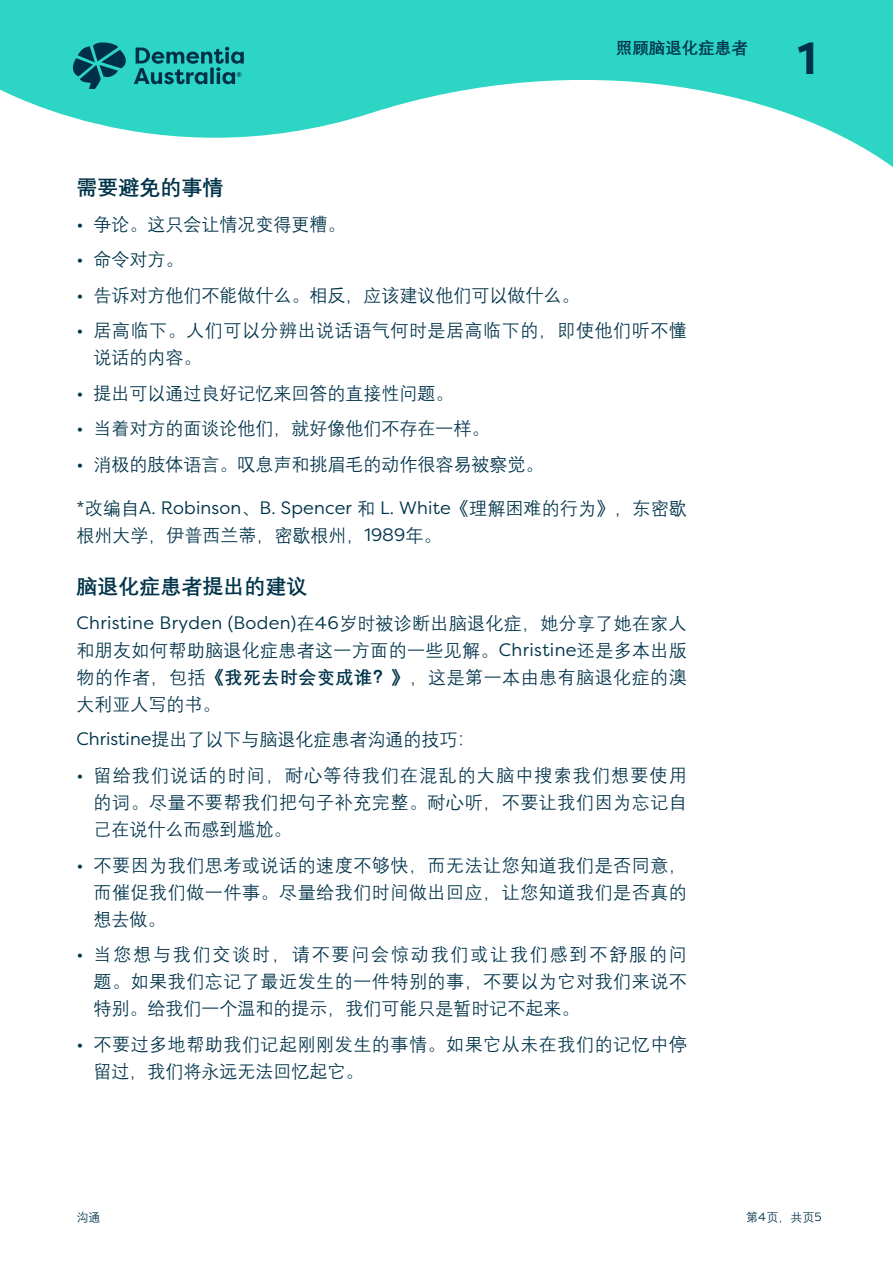
<style>
.page{position:relative;width:893px;height:1263px;background:#fff}
.page>*{position:absolute;margin:0;border:0;box-sizing:border-box;transform-origin:0 0}
.t1{font:700 45px "Filson Pro";color:#00334a}
.t2{font:700 21px "Deng Xian";color:#00334a}
.t3{font:18px/27px "Deng Xian";letter-spacing:.02em;color:#00334a;text-align:justify}
.t4{font:18px/27px "Deng Xian";color:#00334a}
.t5{font:700 16.5px "Deng Xian";color:#00334a}
.t6{font:12px "Deng Xian";color:#00334a}
.s1{font-family:"Filson Pro"}
.s2{font-weight:700}
</style>
<div class="page">
<svg style="left:0;top:0;width:893px;height:167px;fill:#2cd5c4"></svg>
<svg style="left:72px;top:41px;width:172px;height:48px;background:#1d9e9b"></svg>
<p class="t5" style="left:616px;top:37px;width:133px">照顾脑退化症患者</p>
<h1 class="t1" style="left:798px;top:30px;width:20px">1</h1>
<p class="t2" style="left:77px;top:174px;width:149px">需要避免的事情</p>
<p class="t4" style="left:77px;top:210px;width:271px"><span class="s1">•</span> 争论。这只会让情况变得更糟。</p>
<p class="t3" style="left:77px;top:246px;width:109px"><span class="s1">•</span> 命令对方。</p>
<p class="t4" style="left:77px;top:281px;width:505px"><span class="s1">•</span> 告诉对方他们不能做什么。相反，应该建议他们可以做什么。</p>
<p class="t3" style="left:94px;top:317px;width:595px;text-indent:-17px"><span class="s1">•</span> 居高临下。人们可以分辨出说话语气何时是居高临下的，即使他们听不懂说话的内容。</p>
<p class="t4" style="left:77px;top:379px;width:379px"><span class="s1">•</span> 提出可以通过良好记忆来回答的直接性问题。</p>
<p class="t4" style="left:77px;top:415px;width:415px"><span class="s1">•</span> 当着对方的面谈论他们，就好像他们不存在一样。</p>
<p class="t4" style="left:77px;top:450px;width:469px"><span class="s1">•</span> 消极的肢体语言。叹息声和挑眉毛的动作很容易被察觉。</p>
<p class="t4" style="left:77px;top:494px;width:612px"><span class="s1">*</span>改编自<span class="s1">A. Robinson</span>、<span class="s1">B. Spencer</span> 和 <span class="s1">L. White</span>《理解困难的行为》，东密歇根州大学，伊普西兰蒂，密歇根州，<span class="s1">1989</span>年。</p>
<p class="t2" style="left:77px;top:573px;width:232px">脑退化症患者提出的建议</p>
<p class="t3" style="left:77px;top:609px;width:612px"><span class="s1">Christine Bryden (Boden)</span>在<span class="s1">46</span>岁时被诊断出脑退化症，她分享了她在家人和朋友如何帮助脑退化症患者这一方面的一些见解。<span class="s1">Christine</span>还是多本出版物的作者，包括<span class="s2">《我死去时会变成谁？》</span>，这是第一本由患有脑退化症的澳大利亚人写的书。</p>
<p class="t4" style="left:77px;top:726px;width:401px"><span class="s1">Christine</span>提出了以下与脑退化症患者沟通的技巧：</p>
<p class="t3" style="left:94px;top:761px;width:595px;text-indent:-17px"><span class="s1">•</span> 留给我们说话的时间，耐心等待我们在混乱的大脑中搜索我们想要使用的词。尽量不要帮我们把句子补充完整。耐心听，不要让我们因为忘记自己在说什么而感到尴尬。</p>
<p class="t3" style="left:94px;top:851px;width:595px;text-indent:-17px"><span class="s1">•</span> 不要因为我们思考或说话的速度不够快，而无法让您知道我们是否同意，而催促我们做一件事。尽量给我们时间做出回应，让您知道我们是否真的想去做。</p>
<p class="t3" style="left:94px;top:940px;width:595px;text-indent:-17px"><span class="s1">•</span> 当您想与我们交谈时，请不要问会惊动我们或让我们感到不舒服的问题。如果我们忘记了最近发生的一件特别的事，不要以为它对我们来说不特别。给我们一个温和的提示，我们可能只是暂时记不起来。</p>
<p class="t3" style="left:94px;top:1030px;width:595px;text-indent:-17px"><span class="s1">•</span> 不要过多地帮助我们记起刚刚发生的事情。如果它从未在我们的记忆中停留过，我们将永远无法回忆起它。</p>
<p class="t6" style="left:77px;top:1210px;width:25px">沟通</p>
<p class="t6" style="left:746px;top:1210px;width:77px">第<span class="s1">4</span>页，共页<span class="s1">5</span></p>
</div>
